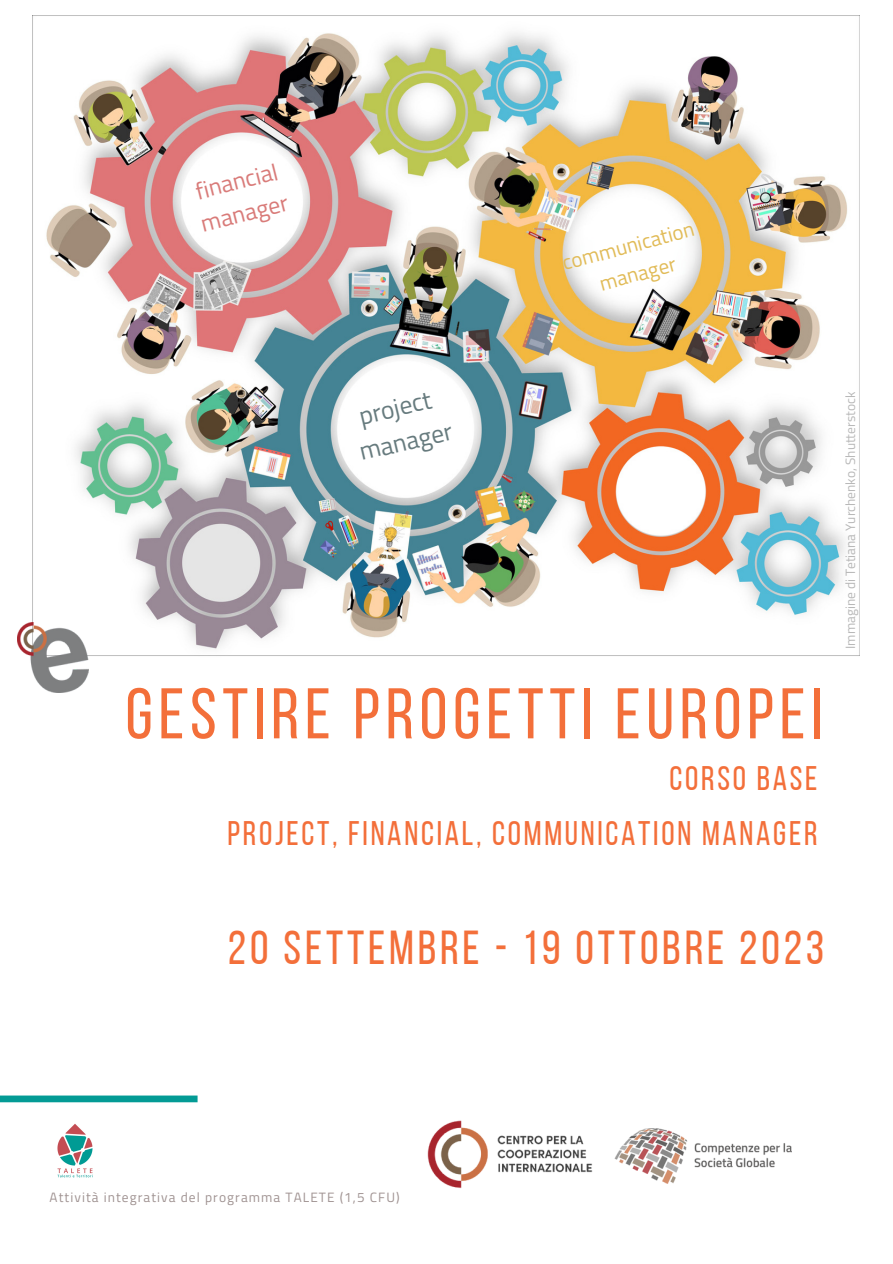
<style>
.page{position:relative;width:893px;height:1264px;background:#fff}
.page>*{position:absolute;margin:0;border:0;box-sizing:border-box;transform-origin:0 0}
.t1{font:71.55px "Bebas Neue";letter-spacing:.08em;color:#f36f3a}
.t2{font:47.55px "Bebas Neue";letter-spacing:.08em;color:#f36f3a}
.t3{font:34.05px "Bebas Neue";letter-spacing:.08em;color:#f36f3a}
.t4{font:25.35px "Titillium Web";color:#677b7e}
.t5{font:23.85px "Titillium Web";color:#d97b79}
.t6{font:20.85px "Titillium Web";color:#e1bb57}
.t7{font:13.5px "Titillium Web";letter-spacing:.08em;color:#a09392}
.t8{font:13.5px "Titillium Web";color:#a6a6a6}
</style>
<div class="page">
<img style="left:46px;top:33px;width:813px;height:623px">
<img style="left:427px;top:1120px;width:365px;height:69px">
<img style="left:57px;top:1124px;width:36px;height:54px">
<div style="left:0;top:1095px;width:197px;height:7px;background:#039b95"></div>
<img style="left:17px;top:622px;width:72px;height:70px">
<p class="t5" style="left:191px;top:173px;width:85px;rotate:-14deg">financial</p>
<p class="t5" style="left:197px;top:205px;width:91px;rotate:-14deg">manager</p>
<p class="t6" style="left:558px;top:248px;width:137px;rotate:-15deg">communication</p>
<p class="t6" style="left:595px;top:268px;width:80px;rotate:-15deg">manager</p>
<p class="t4" style="left:355px;top:396px;width:75px;rotate:-13deg">project</p>
<p class="t4" style="left:355px;top:432px;width:96px;rotate:-13deg">manager</p>
<p class="t1" style="left:125px;top:684px;width:698px">GESTIRE PROGETTI EUROPEI</p>
<p class="t3" style="left:669px;top:764px;width:149px">CORSO BASE</p>
<p class="t3" style="left:227px;top:819px;width:591px">PROJECT, FINANCIAL, COMMUNICATION MANAGER</p>
<p class="t8" style="left:839px;top:649px;width:258px;rotate:-90deg">Immagine di Tetiana Yurchenko, Shutterstock</p>
<p class="t2" style="left:228px;top:928px;width:598px">20 SETTEMBRE - 19 OTTOBRE 2023</p>
<p class="t7" style="left:50px;top:1186px;width:351px">Attività integrativa del programma TALETE (1,5 CFU)</p>
</div>
